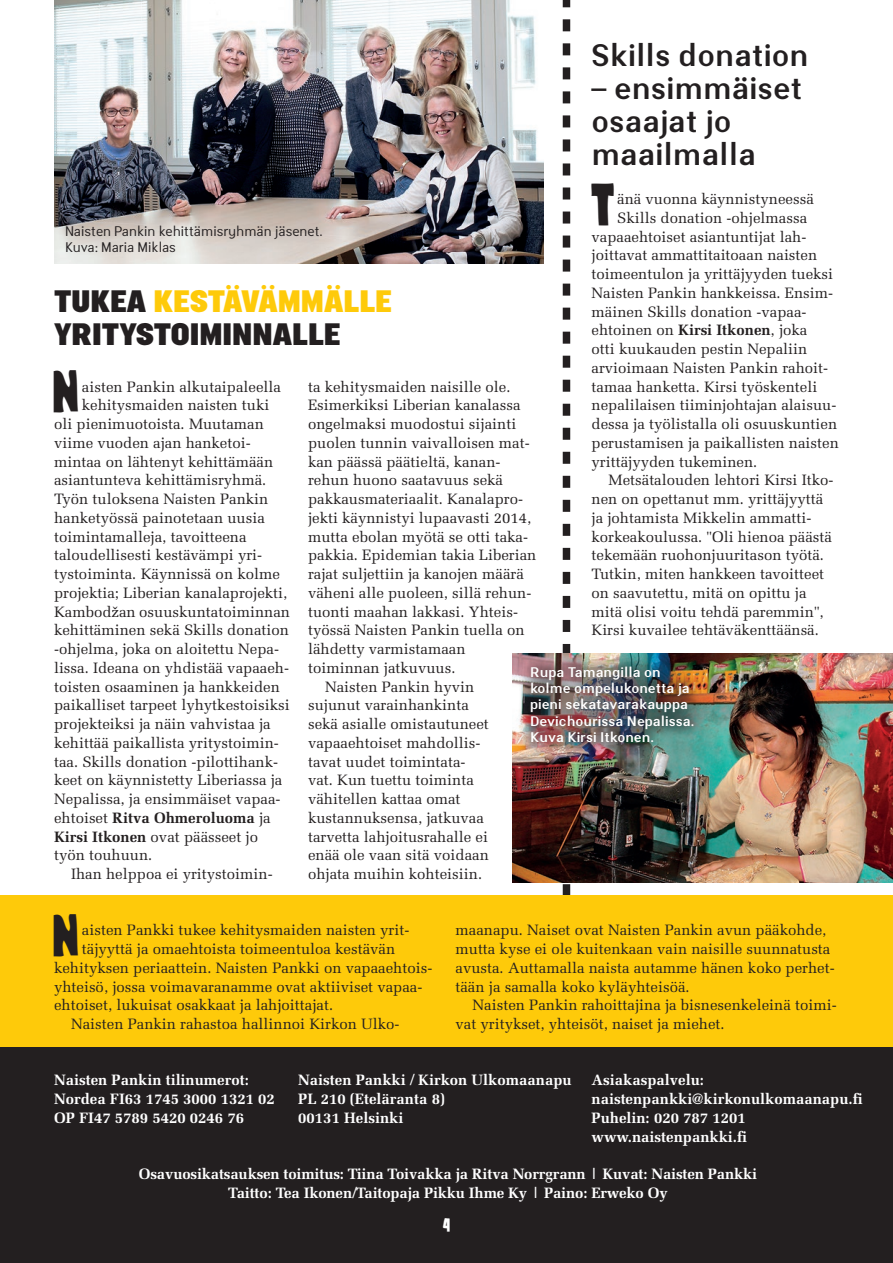
<style>
.page{position:relative;width:893px;height:1263px;background:#fff}
.page>*{position:absolute;margin:0;border:0;box-sizing:border-box;transform-origin:0 0}
.Leipis_Anfangi{font:42.3px "Middle Man Regular 2";color:#231f20}
.t1{font:700 30px/33px "Malmo Sans Pro";color:#231f20}
.t2{font:30px/33px "Malmo Sans Pro Headline";color:#231f20}
.Leipis_Anfangi-2{font:15px "Melior LT Std";color:#231f20}
.Leipis{font:15px/18.8px "Melior LT Std";color:#231f20}
.Leipis-2{font:700 15px/18.8px "Melior LT Std";color:#fff;text-align:center}
.Leipis_Anfangi-3{font:700 15px "Melior LT Std";color:#fff}
.Leipis_Anfangi-4{font:700 15px "Melior LT Std";color:#231f20}
.t3{font:700 13.5px/16.2px "Malmo Sans Pro";color:#fff}
.t4{font:13.5px/16.2px "Malmo Sans Pro";color:#231f20}
.t5{font:13.5px "Middle Man Regular 2";color:#fff}
.s1{font-weight:700}
.s2{color:#feca0a}
.s3{font-weight:400}
</style>
<div class="page">
<svg style="left:563px;top:0;width:7px;height:895px"></svg>
<div style="left:0;top:895px;width:893px;height:163px;background:#feca0a"></div>
<div style="left:0;top:1047px;width:893px;height:216px;background:#231f20"></div>
<img style="left:54px;top:0;width:490px;height:263px">
<img style="left:512px;top:654px;width:381px;height:228px">
<div style="left:517px;top:654px;width:189px;height:101px;background:#231f20;opacity:.9"></div>
<p class="t1" style="left:591px;top:37px;width:219px">Skills donation</p>
<p class="t1" style="left:591px;top:70px;width:212px">– ensimmäiset osaajat jo maailmalla</p>
<p class="Leipis_Anfangi" style="left:588px;top:175px;width:31px">T</p>
<p class="Leipis_Anfangi-2" style="left:617px;top:190px;width:198px">änä vuonna käynnistyneessä</p>
<p class="Leipis_Anfangi-2" style="left:617px;top:209px;width:191px">Skills donation -ohjelmassa</p>
<p class="Leipis_Anfangi-2" style="left:591px;top:228px;width:216px">vapaaehtoiset asiantuntijat lah-</p>
<p class="Leipis_Anfangi-2" style="left:591px;top:246px;width:227px">joittavat ammattitaitoaan naisten</p>
<p class="Leipis_Anfangi-2" style="left:591px;top:265px;width:243px">toimeentulon ja yrittäjyyden tueksi</p>
<p class="Leipis_Anfangi-2" style="left:591px;top:284px;width:243px">Naisten Pankin hankkeissa. Ensim-</p>
<p class="Leipis_Anfangi-2" style="left:591px;top:303px;width:216px">mäinen Skills donation -vapaa-</p>
<p class="Leipis_Anfangi-2" style="left:591px;top:321px;width:217px">ehtoinen on <span class="s1">Kirsi Itkonen</span>, joka</p>
<p class="Leipis_Anfangi-2" style="left:591px;top:340px;width:217px">otti kuukauden pestin Nepaliin</p>
<p class="Leipis_Anfangi-2" style="left:591px;top:359px;width:238px">arvioimaan Naisten Pankin rahoit-</p>
<p class="Leipis_Anfangi-2" style="left:591px;top:378px;width:227px">tamaa hanketta. Kirsi työskenteli</p>
<p class="Leipis_Anfangi-2" style="left:591px;top:396px;width:246px">nepalilaisen tiiminjohtajan alaisuu-</p>
<p class="Leipis_Anfangi-2" style="left:591px;top:415px;width:247px">dessa ja työlistalla oli osuuskuntien</p>
<p class="Leipis_Anfangi-2" style="left:591px;top:434px;width:249px">perustamisen ja paikallisten naisten</p>
<p class="Leipis_Anfangi-2" style="left:591px;top:453px;width:167px">yrittäjyyden tukeminen.</p>
<p class="Leipis" style="left:591px;top:471px;width:243px;text-indent:17px">Metsätalouden lehtori Kirsi Itko&shy;nen on opettanut mm. yrittäjyyttä ja johtamista Mikkelin ammatti&shy;korkeakoulussa. "Oli hienoa päästä tekemään ruohonjuuritason työtä.<br>Tutkin, miten hankkeen tavoitteet on saavutettu, mitä on opittu ja mitä olisi voitu tehdä paremmin", Kirsi kuvailee tehtäväkenttäänsä.</p>
<p class="t4" style="left:65px;top:222px;width:259px">Naisten Pankin kehittämisryhmän jäsenet.<br>Kuva: Maria Miklas</p>
<p class="t2" style="left:54px;top:284px;width:340px">TUKEA <span class="s2">KESTÄVÄMMÄLLE<br></span>YRITYSTOIMINNALLE</p>
<p class="Leipis_Anfangi" style="left:50px;top:363px;width:33px">N</p>
<p class="Leipis_Anfangi-2" style="left:82px;top:378px;width:201px">aisten Pankin alkutaipaleella</p>
<p class="Leipis_Anfangi-2" style="left:82px;top:396px;width:189px">kehitysmaiden naisten tuki</p>
<p class="Leipis_Anfangi-2" style="left:54px;top:415px;width:211px">oli pienimuotoista. Muutaman</p>
<p class="Leipis_Anfangi-2" style="left:54px;top:434px;width:198px">viime vuoden ajan hanketoi-</p>
<p class="Leipis_Anfangi-2" style="left:54px;top:453px;width:221px">mintaa on lähtenyt kehittämään</p>
<p class="Leipis_Anfangi-2" style="left:54px;top:471px;width:214px">asiantunteva kehittämisryhmä.</p>
<p class="Leipis_Anfangi-2" style="left:54px;top:490px;width:216px">Työn tuloksena Naisten Pankin</p>
<p class="Leipis_Anfangi-2" style="left:54px;top:509px;width:212px">hanketyössä painotetaan uusia</p>
<p class="Leipis_Anfangi-2" style="left:54px;top:528px;width:194px">toimintamalleja, tavoitteena</p>
<p class="Leipis_Anfangi-2" style="left:54px;top:546px;width:210px">taloudellisesti kestävämpi yri-</p>
<p class="Leipis_Anfangi-2" style="left:54px;top:565px;width:227px">tystoiminta. Käynnissä on kolme</p>
<p class="Leipis_Anfangi-2" style="left:54px;top:584px;width:235px">projektia; Liberian kanalaprojekti,</p>
<p class="Leipis_Anfangi-2" style="left:54px;top:603px;width:238px">Kambodžan osuuskuntatoiminnan</p>
<p class="Leipis_Anfangi-2" style="left:54px;top:621px;width:236px">kehittäminen sekä Skills donation</p>
<p class="Leipis_Anfangi-2" style="left:54px;top:640px;width:227px">-ohjelma, joka on aloitettu Nepa-</p>
<p class="Leipis_Anfangi-2" style="left:54px;top:659px;width:236px">lissa. Ideana on yhdistää vapaaeh-</p>
<p class="Leipis_Anfangi-2" style="left:54px;top:678px;width:227px">toisten osaaminen ja hankkeiden</p>
<p class="Leipis_Anfangi-2" style="left:54px;top:696px;width:237px">paikalliset tarpeet lyhytkestoisiksi</p>
<p class="Leipis_Anfangi-2" style="left:54px;top:715px;width:218px">projekteiksi ja näin vahvistaa ja</p>
<p class="Leipis_Anfangi-2" style="left:54px;top:734px;width:226px">kehittää paikallista yritystoimin-</p>
<p class="Leipis_Anfangi-2" style="left:54px;top:753px;width:226px">taa. Skills donation -pilottihank-</p>
<p class="Leipis_Anfangi-2" style="left:54px;top:771px;width:230px">keet on käynnistetty Liberiassa ja</p>
<p class="Leipis_Anfangi-2" style="left:54px;top:790px;width:228px">Nepalissa, ja ensimmäiset vapaa-</p>
<p class="Leipis_Anfangi-4" style="left:54px;top:809px;width:218px"><span class="s3">ehtoiset</span> Ritva Ohmeroluoma <span class="s3">ja</span></p>
<p class="Leipis_Anfangi-2" style="left:54px;top:828px;width:206px"><span class="s1">Kirsi Itkonen</span> ovat päässeet jo</p>
<p class="Leipis_Anfangi-2" style="left:54px;top:846px;width:100px">työn touhuun.</p>
<p class="Leipis" style="left:71px;top:865px;width:203px">Ihan helppoa ei yritystoimin-</p>
<p class="Leipis" style="left:308px;top:377px;width:230px">ta kehitysmaiden naisille ole.<br>Esimerkiksi Liberian kanalassa ongelmaksi muodostui sijainti puolen tunnin vaivalloisen mat&shy;kan päässä päätieltä, kanan&shy;rehun huono saatavuus sekä pakkausmateriaalit. Kanalapro&shy;jekti käynnistyi lupaavasti 2014, mutta ebolan myötä se otti taka&shy;pakkia. Epidemian takia Liberian rajat suljettiin ja kanojen määrä väheni alle puoleen, sillä rehun&shy;tuonti maahan lakkasi. Yhteis&shy;työssä Naisten Pankin tuella on lähdetty varmistamaan toiminnan jatkuvuus.</p>
<p class="Leipis" style="left:308px;top:677px;width:182px;text-indent:17px">Naisten Pankin hyvin sujunut varainhankinta sekä asialle omistautuneet vapaaehtoiset mahdollis&shy;tavat uudet toimintata&shy;vat. Kun tuettu toiminta vähitellen kattaa omat kustannuksensa, jatkuvaa tarvetta lahjoitusrahalle ei enää ole vaan sitä voidaan ohjata muihin kohteisiin.</p>
<p class="t3" style="left:530px;top:663px;width:166px">Rupa Tamangilla on kolme ompelukonetta ja pieni sekatavarakauppa<br>Devichourissa Nepalissa.<br>Kuva Kirsi Itkonen.</p>
<p class="Leipis_Anfangi" style="left:50px;top:906px;width:33px">N</p>
<p class="Leipis_Anfangi-2" style="left:82px;top:921px;width:329px">aisten Pankki tukee kehitysmaiden naisten yrit-</p>
<p class="Leipis_Anfangi-2" style="left:82px;top:940px;width:315px">täjyyttä ja omaehtoista toimeentuloa kestävän</p>
<p class="Leipis_Anfangi-2" style="left:54px;top:959px;width:380px">kehityksen periaattein. Naisten Pankki on vapaaehtois-</p>
<p class="Leipis_Anfangi-2" style="left:54px;top:978px;width:370px">yhteisö, jossa voimavaranamme ovat aktiiviset vapaa-</p>
<p class="Leipis_Anfangi-2" style="left:54px;top:996px;width:281px">ehtoiset, lukuisat osakkaat ja lahjoittajat.</p>
<p class="Leipis" style="left:71px;top:1015px;width:330px">Naisten Pankin rahastoa hallinnoi Kirkon Ulko-</p>
<p class="Leipis" style="left:455px;top:921px;width:381px">maanapu. Naiset ovat Naisten Pankin avun pääkohde, mutta kyse ei ole kuitenkaan vain naisille suunnatusta avusta. Auttamalla naista autamme hänen koko perhet&shy;tään ja samalla koko kyläyhteisöä.</p>
<p class="Leipis" style="left:455px;top:996px;width:383px;text-indent:17px">Naisten Pankin rahoittajina ja bisnesenkeleinä toimi&shy;vat yritykset, yhteisöt, naiset ja miehet.</p>
<p class="Leipis-2" style="left:54px;top:1071px;width:196px">Naisten Pankin tilinumerot:</p>
<p class="Leipis_Anfangi-3" style="left:54px;top:1090px;width:222px">Nordea FI63 1745 3000 1321 02</p>
<p class="Leipis_Anfangi-3" style="left:54px;top:1109px;width:192px">OP FI47 5789 5420 0246 76</p>
<p class="Leipis-2" style="left:591px;top:1071px;width:114px">Asiakaspalvelu:</p>
<p class="Leipis-2" style="left:591px;top:1089px;width:273px">naistenpankki@kirkonulkomaanapu.fi</p>
<p class="Leipis-2" style="left:591px;top:1108px;width:156px">Puhelin: 020 787 1201</p>
<p class="Leipis-2" style="left:591px;top:1127px;width:157px">www.naistenpankki.fi</p>
<p class="Leipis-2" style="left:139px;top:1164px;width:620px">Osavuosikatsauksen toimitus: Tiina Toivakka ja Ritva Norrgrann | Kuvat: Naisten Pankki<br>Taitto: Tea Ikonen/Taitopaja Pikku Ihme Ky | Paino: Erweko Oy</p>
<p class="t5" style="left:442px;top:1214px;width:11px">4</p>
<p class="Leipis-2" style="left:298px;top:1071px;width:275px">Naisten Pankki / Kirkon Ulkomaanapu</p>
<p class="Leipis-2" style="left:298px;top:1089px;width:148px">PL 210 (Eteläranta 8)</p>
<p class="Leipis-2" style="left:298px;top:1108px;width:107px">00131 Helsinki</p>
</div>
